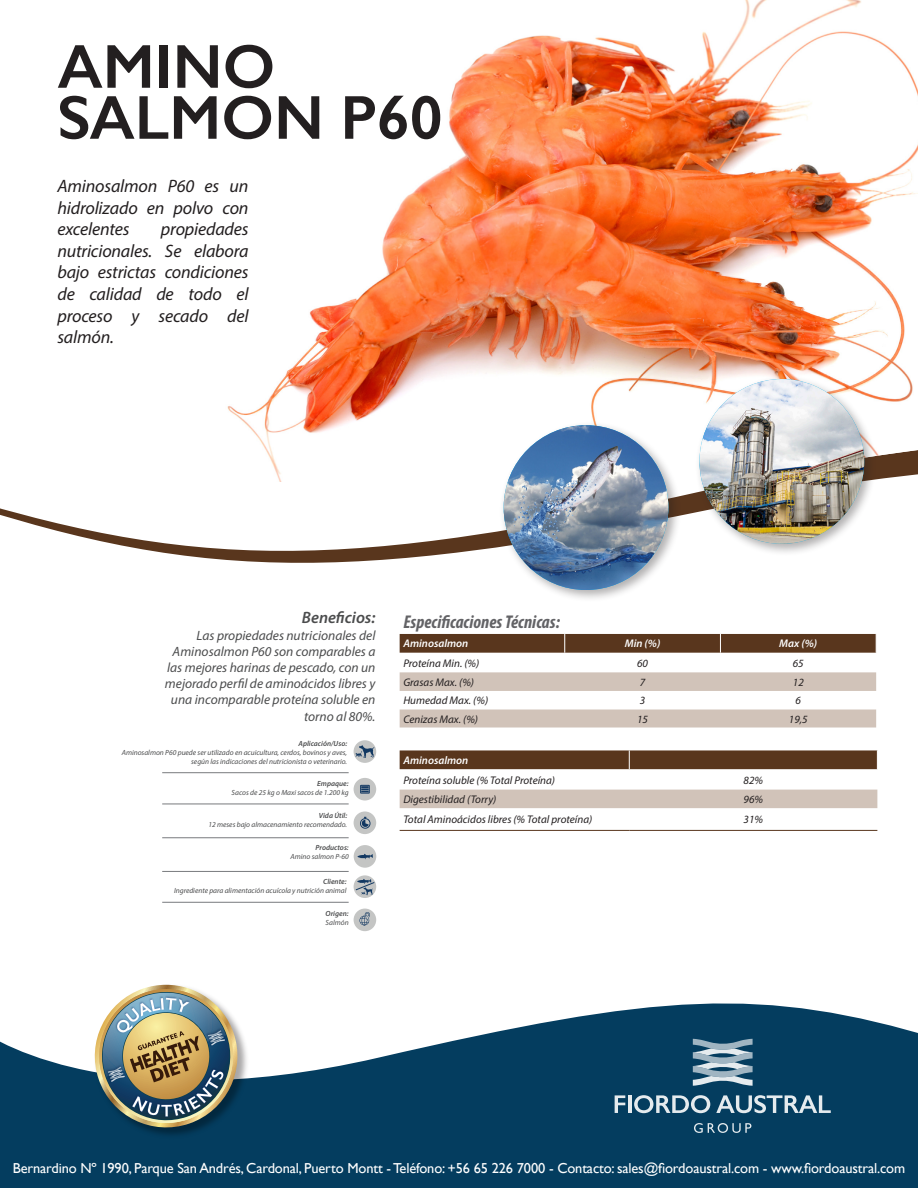
<style>
.page{position:relative;width:918px;height:1188px;background:#fff}
.page>*{position:absolute;margin:0;border:0;box-sizing:border-box;transform-origin:0 0}
.t1{font:600 62.25px/51px "Gill Sans";color:#231f20}
.t2{font:italic 700 condensed 18.45px "Myriad Pro";color:#636366}
.t3{font:italic 18px/21.6px "Myriad Pro";letter-spacing:-.01em;color:#231f20;text-align:justify}
.t4{font:italic 600 16.5px "Myriad Pro";color:#4b4c4d}
.t5{font:14.4px "Gill Sans";letter-spacing:-.01em;color:#fff}
.t6{font:italic 13.5px/16.2px "Myriad Pro";color:#4b4c4d;text-align:right}
.t7{font:italic 11.1px "Myriad Pro";color:#231f20}
.t8{font:italic 600 11.1px "Myriad Pro";color:#fff}
.t9{font:italic 7.5px/9px "Myriad Pro";color:#4b4c4d;text-align:right}
.t10{font:italic 600 7.5px "Myriad Pro";color:#4b4c4d}
</style>
<div class="page">
<svg style="left:0;top:1003px;width:918px;height:185px;fill:#043d5f"></svg>
<img style="left:92px;top:1003px;width:159px;height:138px">
<img style="left:86px;top:984px;width:160px;height:152px">
<svg style="left:693px;top:1039px;width:60px;height:47px;background:#7a98aa"></svg>
<svg style="left:615px;top:1095px;width:10px;height:18px"></svg>
<hr style="left:628px;top:1095px;width:3px;height:18px;background:#fff">
<svg style="left:634px;top:1095px;width:76px;height:18px"></svg>
<svg style="left:716px;top:1095px;width:115px;height:18px;background:#5d8297"></svg>
<svg style="left:694px;top:1123px;width:57px;height:10px"></svg>
<svg style="left:0;top:492px;width:695px;height:71px"></svg>
<img style="left:227px;top:0;width:691px;height:482px">
<div style="left:695px;top:375px;width:182px;height:181px;background:#231f20;opacity:.35"></div>
<img style="left:699px;top:379px;width:165px;height:165px;border-radius:82px">
<div style="left:499px;top:421px;width:182px;height:181px;background:#231f20;opacity:.35"></div>
<img style="left:504px;top:425px;width:164px;height:165px;border-radius:82px">
<svg style="left:400px;top:672px;width:476px;height:56px"></svg>
<div style="left:400px;top:634px;width:477px;height:19px;background:#59361d"></div>
<div style="left:400px;top:790px;width:477px;height:18px;background:#d1c3b9"></div>
<div style="left:400px;top:750px;width:478px;height:19px;background:#59361d"></div>
<hr style="left:400px;top:830px;width:229px;height:1px;background:#59361d">
<hr style="left:629px;top:830px;width:248px;height:1px;background:#59361d">
<div style="left:354px;top:740px;width:22px;height:23px;background:#c4c5c4;border-radius:50%"></div>
<svg style="left:355px;top:745px;width:19px;height:13px"></svg>
<div style="left:354px;top:778px;width:22px;height:23px;background:#c4c5c4;border-radius:50%"></div>
<div style="left:360px;top:785px;width:9px;height:8px;border:1px solid #123862"></div>
<svg style="left:361px;top:786px;width:8px;height:6px"></svg>
<div style="left:354px;top:909px;width:22px;height:22px;background:#c4c5c4;border-radius:50%"></div>
<svg style="left:360px;top:912px;width:10px;height:13px"></svg>
<div style="left:354px;top:875px;width:22px;height:23px;background:#c4c5c4;border-radius:50%"></div>
<svg style="left:355px;top:879px;width:20px;height:16px"></svg>
<div style="left:354px;top:811px;width:22px;height:23px;background:#c4c5c4;border-radius:50%"></div>
<svg style="left:360px;top:817px;width:11px;height:12px"></svg>
<div style="left:354px;top:845px;width:22px;height:23px;background:#c4c5c4;border-radius:50%"></div>
<svg style="left:357px;top:854px;width:16px;height:5px"></svg>
<hr style="left:162px;top:772px;width:187px;height:1px;background:#808285">
<hr style="left:162px;top:803px;width:187px;height:1px;background:#808285">
<hr style="left:162px;top:837px;width:187px;height:1px;background:#808285">
<hr style="left:162px;top:871px;width:187px;height:1px;background:#808285">
<hr style="left:162px;top:902px;width:187px;height:1px;background:#808285">
<h1 class="t1" style="left:58px;top:41px;width:387px">AMINO<br>SALMON P60</h1>
<h3 class="t3" style="left:57px;top:175px;width:193px">Aminosalmon P60 es un hidrolizado en polvo con excelentes</h3>
<h3 class="t3" style="left:57px;top:218px;width:193px;text-indent:104px">propiedades nutricionales. Se elabora bajo estrictas condiciones de calidad de todo el proceso y secado del salmón.</h3>
<h3 class="t4" style="left:302px;top:607px;width:75px">Beneficios:</h3>
<h3 class="t6" style="left:165px;top:627px;width:212px">Las propiedades nutricionales del Aminosalmon P60 son comparables a las mejores harinas de pescado, con un mejorado perfil de aminoácidos libres y una incomparable proteína soluble en torno al 80%.</h3>
<p class="t10" style="left:299px;top:739px;width:50px">Aplicación/Uso:</p>
<p class="t9" style="left:122px;top:748px;width:227px">Aminosalmon P60 puede ser utilizado en acuicultura, cerdos, bovinos y aves, según las indicaciones del nutricionista o veterinario.</p>
<p class="t10" style="left:317px;top:779px;width:33px">Empaque:</p>
<p class="t9" style="left:232px;top:788px;width:118px">Sacos de 25 kg o Maxi sacos de 1.200 kg</p>
<p class="t10" style="left:319px;top:810px;width:30px">Vida Útil:</p>
<p class="t9" style="left:208px;top:820px;width:140px">12 meses bajo almacenamiento recomendado.</p>
<p class="t10" style="left:316px;top:843px;width:35px">Productos:</p>
<p class="t9" style="left:291px;top:852px;width:60px">Amino salmon P-60</p>
<p class="t10" style="left:323px;top:877px;width:25px">Cliente:</p>
<p class="t9" style="left:174px;top:886px;width:174px">Ingrediente para alimentación acuícola y nutrición animal</p>
<p class="t10" style="left:326px;top:909px;width:25px">Origen:</p>
<p class="t9" style="left:326px;top:918px;width:25px">Salmón</p>
<h2 class="t2" style="left:403px;top:610px;width:158px">Especificaciones Técnicas:</h2>
<h3 class="t8" style="left:403px;top:637px;width:67px">Aminosalmon</h3>
<h3 class="t8" style="left:625px;top:637px;width:37px">Min (%)</h3>
<h3 class="t8" style="left:779px;top:637px;width:39px">Max (%)</h3>
<h3 class="t7" style="left:403px;top:656px;width:77px">Proteína Min. (%)</h3>
<h3 class="t7" style="left:637px;top:656px;width:12px">60</h3>
<h3 class="t7" style="left:793px;top:656px;width:10px">65</h3>
<h3 class="t7" style="left:403px;top:675px;width:72px">Grasas Max. (%)</h3>
<h3 class="t7" style="left:640px;top:675px;width:5px">7</h3>
<h3 class="t7" style="left:793px;top:675px;width:10px">12</h3>
<h3 class="t7" style="left:403px;top:694px;width:86px">Humedad Max. (%)</h3>
<h3 class="t7" style="left:640px;top:694px;width:7px">3</h3>
<h3 class="t7" style="left:796px;top:694px;width:7px">6</h3>
<h3 class="t7" style="left:403px;top:712px;width:76px">Cenizas Max. (%)</h3>
<h3 class="t7" style="left:637px;top:712px;width:10px">15</h3>
<h3 class="t7" style="left:789px;top:712px;width:18px">19,5</h3>
<h3 class="t8" style="left:403px;top:753px;width:67px">Aminosalmon</h3>
<h3 class="t7" style="left:403px;top:773px;width:153px">Proteína soluble (% Total Proteína)</h3>
<h3 class="t7" style="left:744px;top:773px;width:21px">82%</h3>
<h3 class="t7" style="left:403px;top:792px;width:95px">Digestibilidad (Torry)</h3>
<h3 class="t7" style="left:744px;top:792px;width:21px">96%</h3>
<h3 class="t7" style="left:403px;top:813px;width:191px">Total Aminoácidos libres (% Total proteína)</h3>
<h3 class="t7" style="left:744px;top:813px;width:21px">31%</h3>
<h3 class="t5" style="left:13px;top:1160px;width:894px">Bernardino Nº 1990, Parque San Andrés, Cardonal, Puerto Montt - Teléfono: +56 65 226 7000 - Contacto: sales@fiordoaustral.com - www.fiordoaustral.com</h3>
</div>
